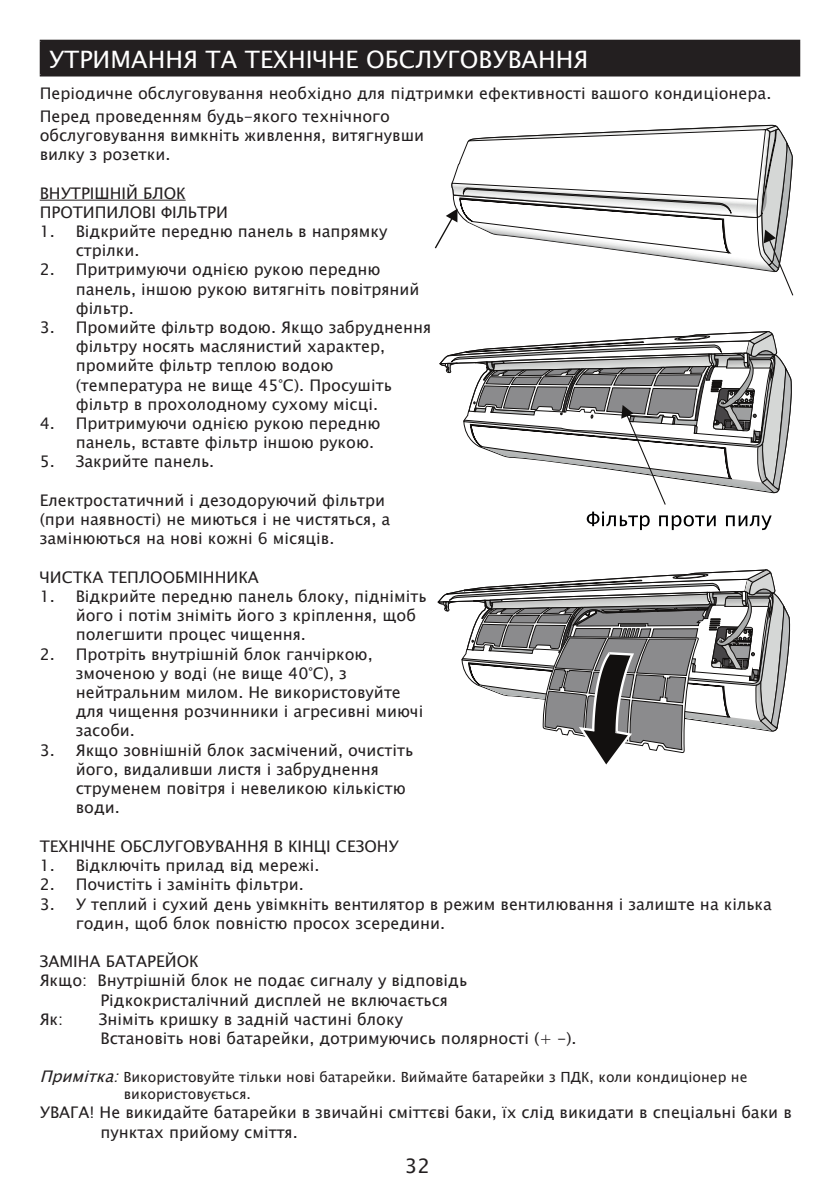
<style>
.page{position:relative;width:840px;height:1191px;background:#fff}
.page>*{position:absolute;margin:0;border:0;box-sizing:border-box;transform-origin:0 0}
.t1{font:24px "Lucida Sans Unicode";color:#fff}
.t2{font:20px "Lucida Sans Unicode";color:#231f20}
.t3{font:16px/19.2px "Lucida Sans Unicode";color:#231f20}
.t4{font:14px "Lucida Sans Unicode";color:#231f20}
.s1{font-style:italic;font-size:16px}
</style>
<div class="page">
<div style="left:41px;top:41px;width:757px;height:34px;background:#231f20"></div>
<hr style="left:40px;top:40px;width:759px;height:2px;background:#231f20">
<hr style="left:40px;top:42px;width:2px;height:32px;background:#231f20">
<hr style="left:797px;top:42px;width:2px;height:32px;background:#231f20">
<hr style="left:40px;top:74px;width:759px;height:2px;background:#231f20">
<hr style="left:40px;top:200px;width:145px;height:1px;background:#231f20">
<svg style="left:437px;top:569px;width:354px;height:196px"></svg>
<svg style="left:439px;top:331px;width:353px;height:174px"></svg>
<svg style="left:434px;top:125px;width:358px;height:170px"></svg>
<svg style="left:586px;top:511px;width:63px;height:19px"></svg>
<svg style="left:659px;top:515px;width:56px;height:15px"></svg>
<svg style="left:726px;top:515px;width:45px;height:15px"></svg>
<p class="t1" style="left:49px;top:40px;width:541px">УТРИМАННЯ ТА ТЕХНІЧНЕ ОБСЛУГОВУВАННЯ</p>
<p class="t3" style="left:40px;top:84px;width:732px">Періодичне обслуговування необхідно для підтримки ефективності вашого кондиціонера.</p>
<p class="t3" style="left:40px;top:106px;width:386px">Перед проведенням будь-якого технічного обслуговування вимкніть живлення, витягнувши вилку з розетки.</p>
<p class="t3" style="left:40px;top:183px;width:147px">ВНУТРІШНІЙ БЛОК</p>
<p class="t3" style="left:40px;top:202px;width:190px">ПРОТИПИЛОВІ ФІЛЬТРИ</p>
<p class="t3" style="left:76px;top:222px;width:313px;text-indent:-36px">1. Відкрийте передню панель в напрямку стрілки.</p>
<p class="t3" style="left:76px;top:260px;width:345px;text-indent:-36px">2. Притримуючи однією рукою передню панель, іншою рукою витягніть повітряний фільтр.</p>
<p class="t3" style="left:76px;top:318px;width:357px;text-indent:-36px">3. Промийте фільтр водою. Якщо забруднення фільтру носять маслянистий характер, промийте фільтр теплою водою (температура не вище 45°С). Просушіть фільтр в прохолодному сухому місці.</p>
<p class="t3" style="left:76px;top:414px;width:306px;text-indent:-36px">4. Притримуючи однією рукою передню панель, вставте фільтр іншою рукою.</p>
<p class="t3" style="left:40px;top:452px;width:176px">5. Закрийте панель.</p>
<p class="t3" style="left:40px;top:490px;width:352px">Електростатичний і дезодоруючий фільтри (при наявності) не миються і не чистяться, а замінюються на нові кожні 6 місяців.</p>
<p class="t3" style="left:40px;top:567px;width:220px">ЧИСТКА ТЕПЛООБМІННИКА</p>
<p class="t3" style="left:76px;top:586px;width:352px;text-indent:-36px">1. Відкрийте передню панель блоку, підніміть його і потім зніміть його з кріплення, щоб полегшити процес чищення.</p>
<p class="t3" style="left:76px;top:644px;width:349px;text-indent:-36px">2. Протріть внутрішній блок ганчіркою, змоченою у воді (не вище 40°С), з нейтральним милом. Не використовуйте для чищення розчинники і агресивні миючі засоби.</p>
<p class="t3" style="left:76px;top:740px;width:339px;text-indent:-36px">3. Якщо зовнішній блок засмічений, очистіть його, видаливши листя і забруднення струменем повітря і невеликою кількістю води.</p>
<p class="t3" style="left:40px;top:836px;width:360px">ТЕХНІЧНЕ ОБСЛУГОВУВАННЯ В КІНЦІ СЕЗОНУ</p>
<p class="t3" style="left:40px;top:856px;width:281px">1. Відключіть прилад від мережі.</p>
<p class="t3" style="left:40px;top:875px;width:265px">2. Почистіть і замініть фільтри.</p>
<p class="t3" style="left:76px;top:894px;width:697px;text-indent:-36px">3. У теплий і сухий день увімкніть вентилятор в режим вентилювання і залиште на кілька годин, щоб блок повністю просох зсередини.</p>
<p class="t3" style="left:40px;top:952px;width:160px">ЗАМІНА БАТАРЕЙОК</p>
<p class="t3" style="left:40px;top:971px;width:428px">Якщо: Внутрішній блок не подає сигналу у відповідь</p>
<p class="t3" style="left:100px;top:990px;width:349px">Рідкокристалічний дисплей не включається</p>
<p class="t3" style="left:40px;top:1009px;width:25px">Як:</p>
<p class="t3" style="left:99px;top:1009px;width:306px">Зніміть кришку в задній частині блоку</p>
<p class="t3" style="left:100px;top:1028px;width:477px">Встановіть нові батарейки, дотримуючись полярності (+ -).</p>
<p class="t4" style="left:40px;top:1066px;width:709px"><span class="s1">Примітка:</span>Використовуйте тільки нові батарейки. Виймайте батарейки з ПДК, коли кондиціонер не</p>
<p class="t4" style="left:124px;top:1083px;width:129px">використовується.</p>
<p class="t3" style="left:40px;top:1103px;width:753px">УВАГА! Не викидайте батарейки в звичайні сміттєві баки, їх слід викидати в спеціальні баки в</p>
<p class="t3" style="left:100px;top:1122px;width:199px">пунктах прийому сміття.</p>
<p class="t2" style="left:404px;top:1150px;width:27px">32</p>
</div>
